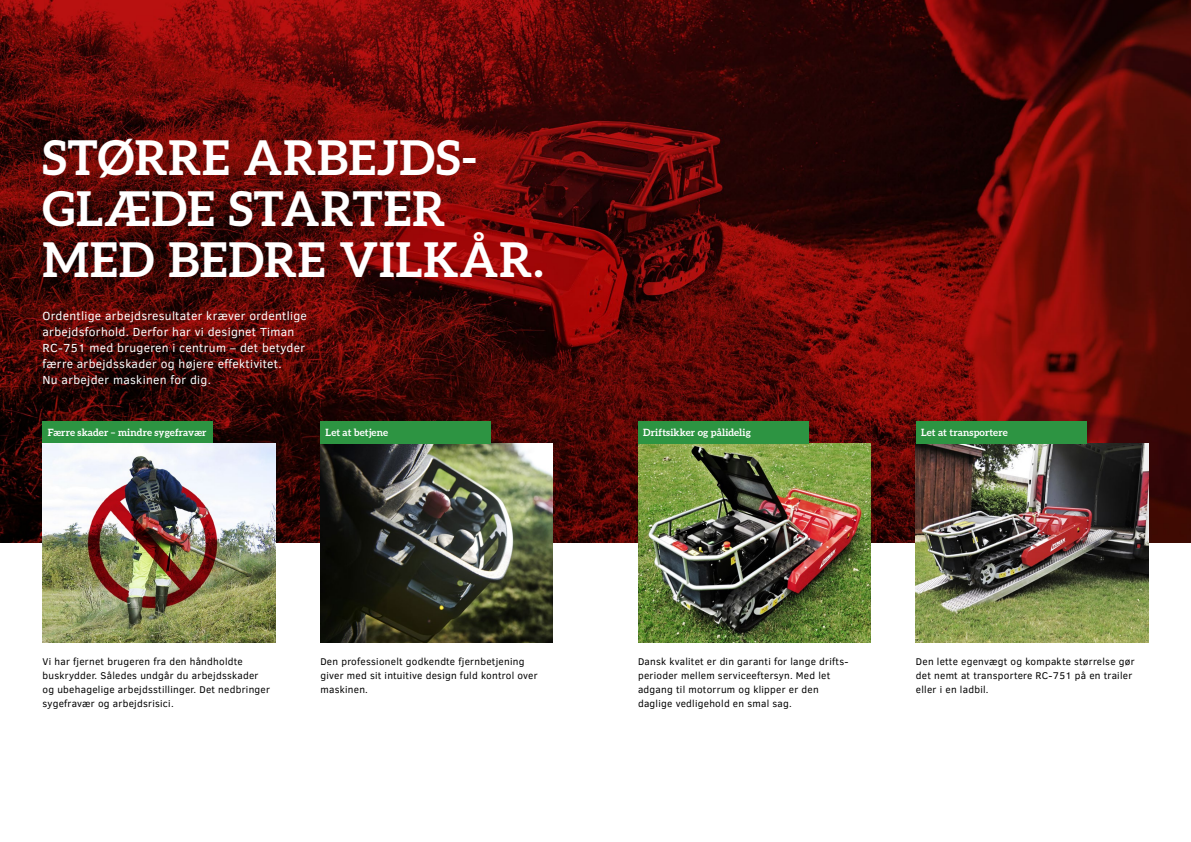
<style>
.page{position:relative;width:1191px;height:842px;background:#fff}
.page>*{position:absolute;margin:0;border:0;box-sizing:border-box;transform-origin:0 0}
.t1{font:700 48px/51px "Aleo";letter-spacing:.015em;color:#fff}
.t2{font:12px/16px "Clear Sans";letter-spacing:.025em;color:#fff}
.t3{font:10px/14px "Clear Sans";letter-spacing:.025em;color:#000}
.t4{font:700 10px "Aleo";letter-spacing:.01em;color:#fff}
</style>
<div class="page">
<img style="left:0;top:0;width:1191px;height:543px">
<div style="left:43px;top:421px;width:170px;height:23px;background:#2d9442"></div>
<img style="left:916px;top:444px;width:232px;height:198px">
<div style="left:916px;top:421px;width:170px;height:23px;background:#2d9442"></div>
<img style="left:320px;top:444px;width:233px;height:198px">
<div style="left:320px;top:421px;width:170px;height:23px;background:#2d9442"></div>
<img style="left:638px;top:444px;width:232px;height:198px">
<div style="left:638px;top:421px;width:170px;height:23px;background:#2d9442"></div>
<img style="left:43px;top:444px;width:232px;height:198px">
<p class="t1" style="left:43px;top:131px;width:502px">STØRRE ARBEJDS-<br>GLÆDE STARTER<br>MED BEDRE VILKÅR.</p>
<p class="t2" style="left:43px;top:308px;width:266px">Ordentlige arbejdsresultater kræver ordentlige arbejdsforhold. Derfor har vi designet Timan RC-751 med brugeren i centrum – det betyder færre arbejdsskader og højere effektivitet.<br>Nu arbejder maskinen for dig.</p>
<p class="t4" style="left:48px;top:427px;width:160px">Færre skader – mindre sygefravær</p>
<p class="t4" style="left:326px;top:427px;width:64px">Let at betjene</p>
<p class="t3" style="left:43px;top:655px;width:229px">Vi har fjernet brugeren fra den håndholdte buskrydder. Således undgår du arbejdsskader og ubehagelige arbejdsstillinger. Det nedbringer sygefravær og arbejdsrisici.</p>
<p class="t3" style="left:320px;top:655px;width:219px">Den professionelt godkendte fjernbetjening giver med sit intuitive design fuld kontrol over maskinen.</p>
<p class="t4" style="left:643px;top:427px;width:109px">Driftsikker og pålidelig</p>
<p class="t4" style="left:921px;top:427px;width:88px">Let at transportere</p>
<p class="t3" style="left:638px;top:655px;width:211px">Dansk kvalitet er din garanti for lange drifts&shy;perioder mellem serviceeftersyn. Med let adgang til motorrum og klipper er den daglige vedligehold en smal sag.</p>
<p class="t3" style="left:916px;top:655px;width:220px">Den lette egenvægt og kompakte størrelse gør det nemt at transportere RC-751 på en trailer eller i en ladbil.</p>
</div>
